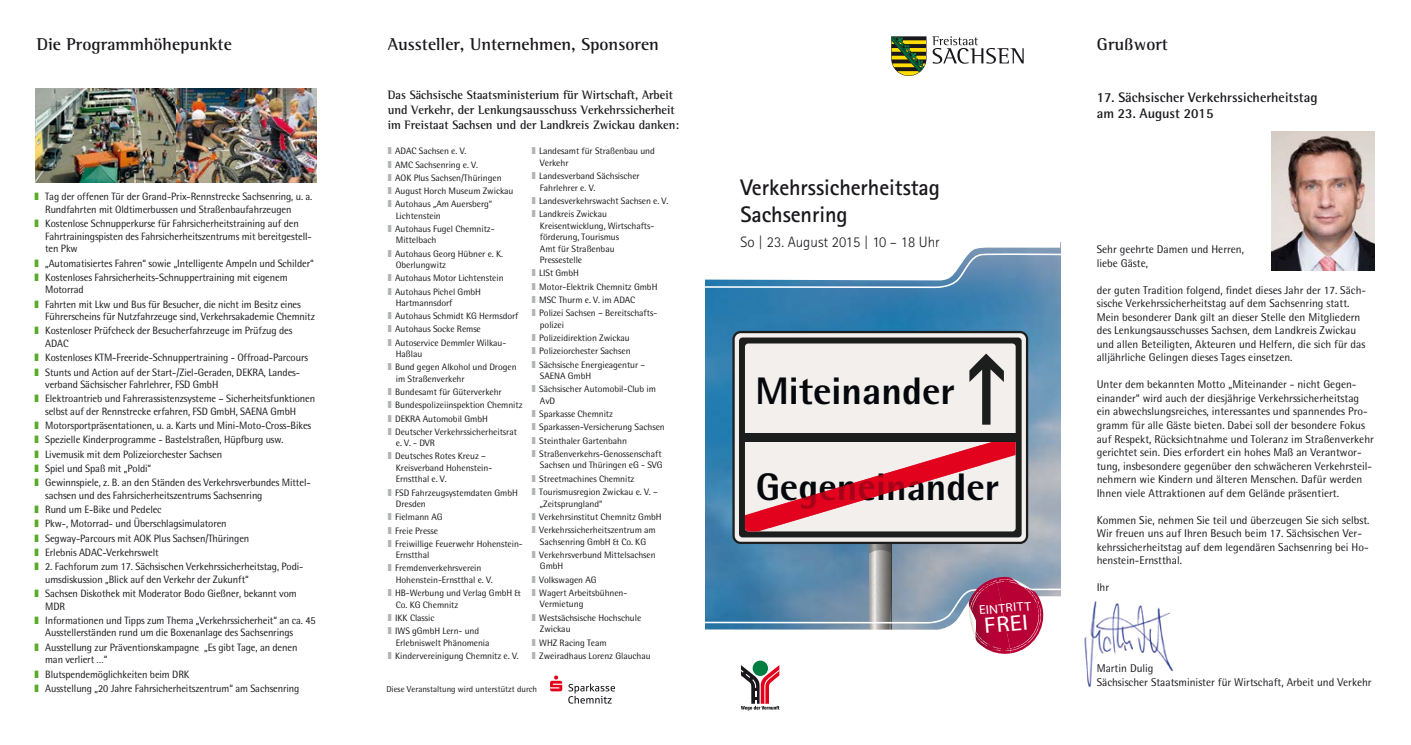
<style>
.page{position:relative;width:1411px;height:745px;background:#fff}
.page>*{position:absolute;margin:0;border:0;box-sizing:border-box;transform-origin:0 0}
.t1{font:800 38.38px "Rotis Semi Sans";color:#04080c}
.t2{font:700 22.5px/27px "Rotis Sans Serif";letter-spacing:-.005em;color:#1a171c}
.t3{font:22.38px "Rotis Sans Serif Bold+SVWDBL";color:#fff;scale:1.09 1}
.t4{font:700 17.5px "Rotis Semi Serif";color:#1a171c}
.t5{font:300 15px "Rotis Sans Serif";color:#1a171c}
.t6{font:700 13.75px/16.5px "Rotis Semi Sans";color:#1a171c}
.t7{font:12.62px "Rotis Sans Serif Bold+SVWDBL";color:#fff;scale:1.09 1}
.t8{font:700 12.5px/15px "Rotis Semi Serif";color:#1a171c;scale:.96 1}
.t9{font:11.25px/13.5px "Rotis Semi Sans";color:#1a171c}
.t10{font:10.62px/14.2px "Rotis Semi Sans";letter-spacing:-.01em;color:#1a171c}
.t11{font:9.25px/13.2px "Rotis Semi Sans";letter-spacing:-.005em;color:#1a171c}
.t12{font:8.75px "Rotis Semi Sans";color:#1a171c}
</style>
<div class="page">
<img style="left:1084px;top:601px;width:90px;height:87px">
<img style="left:705px;top:289px;width:354px;height:287px">
<img style="left:837px;top:553px;width:86px;height:23px">
<svg style="left:732px;top:331px;width:296px;height:212px;background:#9fa0a0"></svg>
<div style="left:739px;top:337px;width:282px;height:200px;background:#1c1e1e;border-radius:4px"></div>
<div style="left:745px;top:343px;width:270px;height:188px;background:#f2efed;border-radius:3px"></div>
<div style="left:741px;top:433px;width:275px;height:8px;background:#1c1e1e"></div>
<svg style="left:969px;top:353px;width:34px;height:71px"></svg>
<svg style="left:744px;top:441px;width:271px;height:112px"></svg>
<svg style="left:970px;top:247px;width:90px;height:5px"></svg>
<svg style="left:705px;top:252px;width:356px;height:37px"></svg>
<svg style="left:705px;top:576px;width:356px;height:77px"></svg>
<svg style="left:568px;top:683px;width:47px;height:20px"></svg>
<svg style="left:550px;top:675px;width:12px;height:16px"></svg>
<img style="left:1271px;top:131px;width:103px;height:139px">
<img style="left:35px;top:89px;width:142px;height:93px">
<img style="left:177px;top:89px;width:140px;height:93px">
<svg style="left:752px;top:660px;width:16px;height:15px"></svg>
<svg style="left:741px;top:664px;width:38px;height:46px"></svg>
<svg style="left:932px;top:36px;width:91px;height:28px"></svg>
<svg style="left:891px;top:36px;width:35px;height:40px"></svg>
<h3 class="t4" style="left:37px;top:33px;width:196px">Die Programmhöhepunkte</h3>
<h3 class="t4" style="left:387px;top:33px;width:273px">Aussteller, Unternehmen, Sponsoren</h3>
<h3 class="t4" style="left:1096px;top:33px;width:73px">Grußwort</h3>
<p class="t10" style="left:45px;top:190px;width:269px;line-height:12.5px">Tag der offenen Tür der Grand-Prix-Rennstrecke Sachsenring, u. a.<br>Rundfahrten mit Oldtimerbussen und Straßenbaufahrzeugen</p>
<p class="t10" style="left:45px;top:217px;width:268px;line-height:12.5px">Kostenlose Schnupperkurse für Fahrsicherheitstraining auf den<br>Fahrtrainingspisten des Fahrsicherheitszentrums mit bereitgestell&shy;ten Pkw</p>
<p class="t10" style="left:45px;top:255px;width:270px">„Automatisiertes Fahren“ sowie „Intelligente Ampeln und Schilder“<br>Kostenloses Fahrsicherheits-Schnuppertraining mit eigenem</p>
<p class="t10" style="left:45px;top:282px;width:257px">Motorrad<br>Fahrten mit Lkw und Bus für Besucher, die nicht im Besitz eines</p>
<p class="t10" style="left:45px;top:309px;width:271px">Führerscheins für Nutzfahrzeuge sind, Verkehrsakademie Chemnitz<br>Kostenloser Prüfcheck der Besucherfahrzeuge im Prüfzug des</p>
<p class="t10" style="left:45px;top:336px;width:264px">ADAC<br>Kostenloses KTM-Freeride-Schnuppertraining - Offroad-Parcours<br>Stunts und Action auf der Start-/Ziel-Geraden, DEKRA, Landes-</p>
<p class="t10" style="left:45px;top:377px;width:271px">verband Sächsischer Fahrlehrer, FSD GmbH<br>Elektroantrieb und Fahrerassistenzsysteme – Sicherheitsfunktionen</p>
<p class="t10" style="left:45px;top:404px;width:268px">selbst auf der Rennstrecke erfahren, FSD GmbH, SAENA GmbH Motorsportpräsentationen, u. a. Karts und Mini-Moto-Cross-Bikes Spezielle Kinderprogramme - Bastelstraßen, Hüpfburg usw.<br>Livemusik mit dem Polizeiorchester Sachsen<br>Spiel und Spaß mit „Poldi“<br>Gewinnspiele, z. B. an den Ständen des Verkehrsverbundes Mittel-</p>
<p class="t10" style="left:45px;top:487px;width:219px">sachsen und des Fahrsicherheitszentrums Sachsenring Rund um E-Bike und Pedelec<br>Pkw-, Motorrad- und Überschlagsimulatoren Segway-Parcours mit AOK Plus Sachsen/Thüringen Erlebnis ADAC-Verkehrswelt</p>
<p class="t10" style="left:45px;top:560px;width:260px;line-height:12.5px">2. Fachforum zum 17. Sächsischen Verkehrssicherheitstag, Podi&shy;umsdiskussion „Blick auf den Verkehr der Zukunft“</p>
<p class="t10" style="left:45px;top:586px;width:253px;line-height:12.5px">Sachsen Diskothek mit Moderator Bodo Gießner, bekannt vom<br>MDR</p>
<p class="t10" style="left:45px;top:613px;width:272px;line-height:12.5px">Informationen und Tipps zum Thema „Verkehrssicherheit“ an ca. 45<br>Ausstellerständen rund um die Boxenanlage des Sachsenrings</p>
<p class="t10" style="left:45px;top:640px;width:254px;line-height:12.5px">Ausstellung zur Präventionskampagne „Es gibt Tage, an denen man verliert …“</p>
<p class="t10" style="left:45px;top:666px;width:256px">Blutspendemöglichkeiten beim DRK<br>Ausstellung „20 Jahre Fahrsicherheitszentrum“ am Sachsenring</p>
<p class="t8" style="left:387px;top:87px;width:305px">Das Sächsische Staatsministerium für Wirtschaft, Arbeit und Verkehr, der Lenkungsausschuss Verkehrssicherheit im Freistaat Sachsen und der Landkreis Zwickau danken:</p>
<p class="t11" style="left:395px;top:144px;width:120px">ADAC Sachsen e. V.<br>AMC Sachsenring e. V.<br>AOK Plus Sachsen/Thüringen<br>August Horch Museum Zwickau<br>Autohaus „Am Auersberg“</p>
<p class="t11" style="left:395px;top:209px;width:101px">Lichtenstein<br>Autohaus Fugel Chemnitz-</p>
<p class="t11" style="left:395px;top:233px;width:109px">Mittelbach<br>Autohaus Georg Hübner e. K.</p>
<p class="t11" style="left:395px;top:258px;width:110px">Oberlungwitz<br>Autohaus Motor Lichtenstein<br>Autohaus Pichel GmbH</p>
<p class="t11" style="left:395px;top:296px;width:125px">Hartmannsdorf<br>Autohaus Schmidt KG Hermsdorf<br>Autohaus Socke Remse<br>Autoservice Demmler Wilkau-</p>
<p class="t11" style="left:395px;top:347px;width:123px">Haßlau<br>Bund gegen Alkohol und Drogen</p>
<p class="t11" style="left:395px;top:372px;width:129px">im Straßenverkehr<br>Bundesamt für Güterverkehr<br>Bundespolizeiinspektion Chemnitz<br>DEKRA Automobil GmbH<br>Deutscher Verkehrssicherheitsrat</p>
<p class="t11" style="left:395px;top:436px;width:92px">e. V. - DVR<br>Deutsches Rotes Kreuz –</p>
<p class="t11" style="left:396px;top:461px;width:98px;line-height:11.5px">Kreisverband Hohenstein-<br>Ernstthal e. V.</p>
<p class="t11" style="left:395px;top:486px;width:124px;line-height:11.5px">FSD Fahrzeugsystemdaten GmbH<br>Dresden</p>
<p class="t11" style="left:395px;top:510px;width:129px">Fielmann AG<br>Freie Presse<br>Freiwillige Feuerwehr Hohenstein-</p>
<p class="t11" style="left:395px;top:548px;width:88px">Ernstthal<br>Fremdenverkehrsverein</p>
<p class="t11" style="left:395px;top:572px;width:127px">Hohenstein-Ernstthal e. V.<br>HB-Werbung und Verlag GmbH &amp;</p>
<p class="t11" style="left:395px;top:597px;width:85px">Co. KG Chemnitz<br>IKK Classic<br>IWS gGmbH Lern- und</p>
<p class="t11" style="left:395px;top:635px;width:125px">Erlebniswelt Phänomenia<br>Kindervereinigung Chemnitz e. V.</p>
<p class="t11" style="left:539px;top:145px;width:117px;line-height:11.5px">Landesamt für Straßenbau und<br>Verkehr</p>
<p class="t11" style="left:539px;top:170px;width:102px;line-height:11.5px">Landesverband Sächsischer<br>Fahrlehrer e. V.</p>
<p class="t11" style="left:539px;top:194px;width:131px">Landesverkehrswacht Sachsen e. V.<br>Landkreis Zwickau</p>
<p class="t11" style="left:540px;top:219px;width:116px;line-height:11.5px">Kreisentwicklung, Wirtschafts&shy;förderung, Tourismus<br>Amt für Straßenbau<br>Pressestelle</p>
<p class="t11" style="left:539px;top:266px;width:120px">LISt GmbH<br>Motor-Elektrik Chemnitz GmbH<br>MSC Thurm e. V. im ADAC<br>Polizei Sachsen – Bereitschafts-</p>
<p class="t11" style="left:539px;top:318px;width:107px">polizei<br>Polizeidirektion Zwickau<br>Polizeiorchester Sachsen<br>Sächsische Energieagentur –</p>
<p class="t11" style="left:539px;top:369px;width:118px">SAENA GmbH<br>Sächsischer Automobil-Club im</p>
<p class="t11" style="left:539px;top:394px;width:127px">AvD<br>Sparkasse Chemnitz<br>Sparkassen-Versicherung Sachsen<br>Steinthaler Gartenbahn<br>Straßenverkehrs-Genossenschaft</p>
<p class="t11" style="left:539px;top:458px;width:125px">Sachsen und Thüringen eG - SVG<br>Streetmachines Chemnitz<br>Tourismusregion Zwickau e. V. –</p>
<p class="t11" style="left:539px;top:496px;width:124px">„Zeitsprungland“<br>Verkehrsinstitut Chemnitz GmbH<br>Verkehrssicherheitszentrum am</p>
<p class="t11" style="left:539px;top:534px;width:118px">Sachsenring GmbH &amp; Co. KG<br>Verkehrsverbund Mittelsachsen</p>
<p class="t11" style="left:539px;top:559px;width:90px">GmbH<br>Volkswagen AG<br>Wagert Arbeitsbühnen-</p>
<p class="t11" style="left:539px;top:597px;width:103px">Vermietung<br>Westsächsische Hochschule</p>
<p class="t11" style="left:539px;top:622px;width:113px">Zwickau<br>WHZ Racing Team<br>Zweiradhaus Lorenz Glauchau</p>
<p class="t12" style="left:386px;top:683px;width:152px">Diese Veranstaltung wird unterstützt durch</p>
<h2 class="t2" style="left:740px;top:174px;width:201px">Verkehrssicherheitstag<br>Sachsenring</h2>
<h3 class="t5" style="left:740px;top:233px;width:201px">So | 23. August 2015 | 10 – 18 Uhr</h3>
<h1 class="t1" style="left:755px;top:366px;width:201px">Miteinander</h1>
<h1 class="t1" style="left:755px;top:462px;width:245px">Gegeneinander</h1>
<p class="t7" style="left:978px;top:603px;width:50px;rotate:-5deg">EINTRITT</p>
<h3 class="t3" style="left:983px;top:613px;width:42px;rotate:-5deg">FREI</h3>
<p class="t6" style="left:1096px;top:88px;width:222px">17. Sächsischer Verkehrssicherheitstag am 23. August 2015</p>
<p class="t9" style="left:1096px;top:242px;width:149px">Sehr geehrte Damen und Herren, liebe Gäste,</p>
<p class="t9" style="left:1096px;top:283px;width:271px">der guten Tradition folgend, findet dieses Jahr der 17. Säch&shy;sische Verkehrssicherheitstag auf dem Sachsenring statt.<br>Mein besonderer Dank gilt an dieser Stelle den Mitgliedern des Lenkungsausschusses Sachsen, dem Landkreis Zwickau und allen Beteiligten, Akteuren und Helfern, die sich für das alljährliche Gelingen dieses Tages einsetzen.</p>
<p class="t9" style="left:1096px;top:377px;width:279px">Unter dem bekannten Motto „Miteinander - nicht Gegen&shy;einander“ wird auch der diesjährige Verkehrssicherheitstag ein abwechslungsreiches, interessantes und spannendes Pro&shy;gramm für alle Gäste bieten. Dabei soll der besondere Fokus auf Respekt, Rücksichtnahme und Toleranz im Straßenverkehr gerichtet sein. Dies erfordert ein hohes Maß an Verantwor&shy;tung, insbesondere gegenüber den schwächeren Verkehrsteil&shy;nehmern wie Kindern und älteren Menschen. Dafür werden Ihnen viele Attraktionen auf dem Gelände präsentiert.</p>
<p class="t9" style="left:1096px;top:512px;width:274px">Kommen Sie, nehmen Sie teil und überzeugen Sie sich selbst.<br>Wir freuen uns auf Ihren Besuch beim 17. Sächsischen Ver&shy;kehrssicherheitstag auf dem legendären Sachsenring bei Ho&shy;henstein-Ernstthal.</p>
<p class="t9" style="left:1096px;top:580px;width:14px">Ihr</p>
<p class="t9" style="left:1096px;top:661px;width:276px">Martin Dulig<br>Sächsischer Staatsminister für Wirtschaft, Arbeit und Verkehr</p>
</div>
